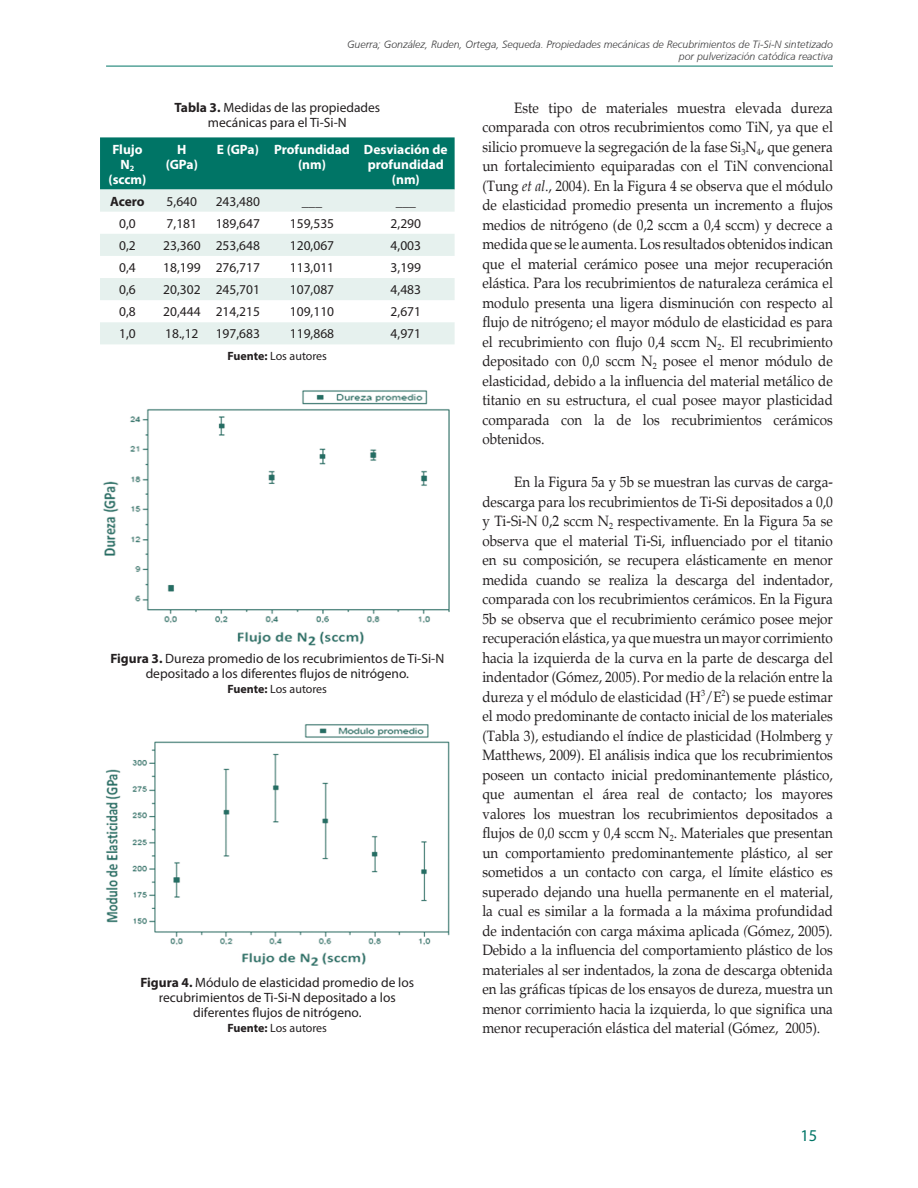
<style>
.page{position:relative;width:918px;height:1188px;background:#fff}
.page>*{position:absolute;margin:0;border:0;box-sizing:border-box;transform-origin:0 0}
.t1{font:16.5px "Myriad Pro";color:#007566}
.parrafos_con_sangria{font:15px/19.5px "Palatino";color:#231f20;text-align:justify;scale:.9 1}
.t2{font:13.5px/15px "Myriad Pro";color:#231f20;text-align:center}
.t3{font:700 13.5px/15px "Myriad Pro";color:#fff;text-align:center}
.t4{font:700 13.5px "Myriad Pro";letter-spacing:-.01em;color:#231f20}
.t5{font:12px "Myriad Pro";color:#231f20}
.t6{font:italic 300 10.5px/12px "Frutiger CE";color:#3e3e3f;text-align:right}
.s1{font-weight:700}
.s2{font-style:italic}
</style>
<div class="page">
<hr style="left:106px;top:66px;width:727px;height:1px;background:#007566">
<img style="left:103px;top:390px;width:347px;height:256px">
<img style="left:105px;top:724px;width:345px;height:242px">
<div style="left:100px;top:137px;width:355px;height:53px;background:#007566"></div>
<svg style="left:100px;top:190px;width:355px;height:154px;fill:#e6f1ee"></svg>
<p class="t6" style="left:347px;top:38px;width:487px">Guerra; González, Ruden, Ortega, Sequeda. Propiedades mecánicas de Recubrimientos de Ti-Si-N sintetizado por pulverización catódica reactiva</p>
<p class="t2" style="left:174px;top:100px;width:207px"><span class="s1">Tabla 3.</span> Medidas de las propiedades</p>
<p class="t2" style="left:208px;top:115px;width:140px">mecánicas para el Ti-Si-N</p>
<p class="t3" style="left:109px;top:141px;width:39px">Flujo<br>N<sub>2 </sub>(sccm)</p>
<p class="t3" style="left:166px;top:141px;width:34px">H (GPa)</p>
<p class="t3" style="left:217px;top:141px;width:44px">E (GPa)</p>
<p class="t3" style="left:274px;top:141px;width:77px">Profundidad (nm)</p>
<p class="t3" style="left:364px;top:141px;width:85px">Desviación de profundidad (nm)</p>
<p class="t4" style="left:110px;top:192px;width:36px">Acero</p>
<p class="t2" style="left:167px;top:193px;width:32px">5,640</p>
<p class="t2" style="left:216px;top:193px;width:46px">243,480</p>
<p class="t2" style="left:302px;top:193px;width:22px">___</p>
<p class="t2" style="left:396px;top:193px;width:22px">___</p>
<p class="t2" style="left:119px;top:216px;width:18px">0,0</p>
<p class="t2" style="left:167px;top:216px;width:32px">7,181</p>
<p class="t2" style="left:216px;top:216px;width:46px">189,647</p>
<p class="t2" style="left:290px;top:216px;width:46px">159,535</p>
<p class="t2" style="left:391px;top:216px;width:32px">2,290</p>
<p class="t2" style="left:119px;top:238px;width:18px">0,2</p>
<p class="t2" style="left:163px;top:238px;width:39px">23,360</p>
<p class="t2" style="left:216px;top:238px;width:46px">253,648</p>
<p class="t2" style="left:290px;top:238px;width:46px">120,067</p>
<p class="t2" style="left:391px;top:238px;width:32px">4,003</p>
<p class="t2" style="left:119px;top:260px;width:18px">0,4</p>
<p class="t2" style="left:163px;top:260px;width:39px">18,199</p>
<p class="t2" style="left:216px;top:260px;width:46px">276,717</p>
<p class="t2" style="left:290px;top:260px;width:46px">113,011</p>
<p class="t2" style="left:391px;top:260px;width:32px">3,199</p>
<p class="t2" style="left:119px;top:282px;width:18px">0,6</p>
<p class="t2" style="left:163px;top:282px;width:39px">20,302</p>
<p class="t2" style="left:216px;top:282px;width:46px">245,701</p>
<p class="t2" style="left:290px;top:282px;width:46px">107,087</p>
<p class="t2" style="left:391px;top:282px;width:32px">4,483</p>
<p class="t2" style="left:119px;top:304px;width:18px">0,8</p>
<p class="t2" style="left:163px;top:304px;width:39px">20,444</p>
<p class="t2" style="left:216px;top:304px;width:46px">214,215</p>
<p class="t2" style="left:290px;top:304px;width:46px">109,110</p>
<p class="t2" style="left:391px;top:304px;width:32px">2,671</p>
<p class="t2" style="left:119px;top:326px;width:18px">1,0</p>
<p class="t2" style="left:165px;top:326px;width:35px">18.,12</p>
<p class="t2" style="left:216px;top:326px;width:46px">197,683</p>
<p class="t2" style="left:290px;top:326px;width:46px">119,868</p>
<p class="t2" style="left:391px;top:326px;width:32px">4,971</p>
<p class="t5" style="left:228px;top:349px;width:101px"><span class="s1">Fuente:</span> Los autores</p>
<p class="t2" style="left:110px;top:651px;width:335px"><span class="s1">Figura 3.</span> Dureza promedio de los recubrimientos de Ti-Si-N depositado a los diferentes flujos de nitrógeno.</p>
<p class="t5" style="left:228px;top:681px;width:101px"><span class="s1">Fuente:</span> Los autores</p>
<p class="t2" style="left:140px;top:974px;width:275px"><span class="s1">Figura 4.</span> Módulo de elasticidad promedio de los recubrimientos de Ti-Si-N depositado a los</p>
<p class="t2" style="left:193px;top:1004px;width:170px">diferentes flujos de nitrógeno.</p>
<p class="t5" style="left:228px;top:1020px;width:101px"><span class="s1">Fuente:</span> Los autores</p>
<p class="parrafos_con_sangria" style="left:482px;top:98px;width:391px;text-indent:32px">Este tipo de materiales muestra elevada dureza comparada con otros recubrimientos como TiN, ya que el silicio promueve la segregación de la fase Si<sub>3</sub>N<sub>4</sub>, que genera un fortalecimiento equiparadas con el TiN convencional (Tung <span class="s2">et al</span>., 2004). En la Figura 4 se observa que el módulo de elasticidad promedio presenta un incremento a flujos medios de nitrógeno (de 0,2 sccm a 0,4 sccm) y decrece a medida que se le aumenta. Los resultados obtenidos indican que el material cerámico posee una mejor recuperación elástica. Para los recubrimientos de naturaleza cerámica el modulo presenta una ligera disminución con respecto al flujo de nitrógeno; el mayor módulo de elasticidad es para el recubrimiento con flujo 0,4 sccm N<sub>2</sub>. El recubrimiento depositado con 0,0 sccm N<sub>2</sub> posee el menor módulo de elasticidad, debido a la influencia del material metálico de titanio en su estructura, el cual posee mayor plasticidad comparada con la de los recubrimientos cerámicos obtenidos.</p>
<p class="parrafos_con_sangria" style="left:482px;top:472px;width:391px;text-indent:32px">En la Figura 5a y 5b se muestran las curvas de carga&shy;descarga para los recubrimientos de Ti-Si depositados a 0,0 y Ti-Si-N 0,2 sccm N<sub>2</sub> respectivamente. En la Figura 5a se observa que el material Ti-Si, influenciado por el titanio en su composición, se recupera elásticamente en menor medida cuando se realiza la descarga del indentador, comparada con los recubrimientos cerámicos. En la Figura 5b se observa que el recubrimiento cerámico posee mejor recuperación elástica, ya que muestra un mayor corrimiento hacia la izquierda de la curva en la parte de descarga del indentador (Gómez, 2005). Por medio de la relación entre la dureza y el módulo de elasticidad (H<sup>3</sup>/E<sup>2</sup>) se puede estimar el modo predominante de contacto inicial de los materiales (Tabla 3), estudiando el índice de plasticidad (Holmberg y Matthews, 2009). El análisis indica que los recubrimientos poseen un contacto inicial predominantemente plástico, que aumentan el área real de contacto; los mayores valores los muestran los recubrimientos depositados a flujos de 0,0 sccm y 0,4 sccm N<sub>2</sub>. Materiales que presentan un comportamiento predominantemente plástico, al ser sometidos a un contacto con carga, el límite elástico es superado dejando una huella permanente en el material, la cual es similar a la formada a la máxima profundidad de indentación con carga máxima aplicada <span class="s2">(</span>Gómez, 2005)<span class="s2">.<br></span>Debido a la influencia del comportamiento plástico de los materiales al ser indentados, la zona de descarga obtenida en las gráficas típicas de los ensayos de dureza, muestra un menor corrimiento hacia la izquierda, lo que significa una menor recuperación elástica del material (Gómez, 2005).</p>
<p class="t1" style="left:800px;top:1125px;width:18px">15</p>
</div>
